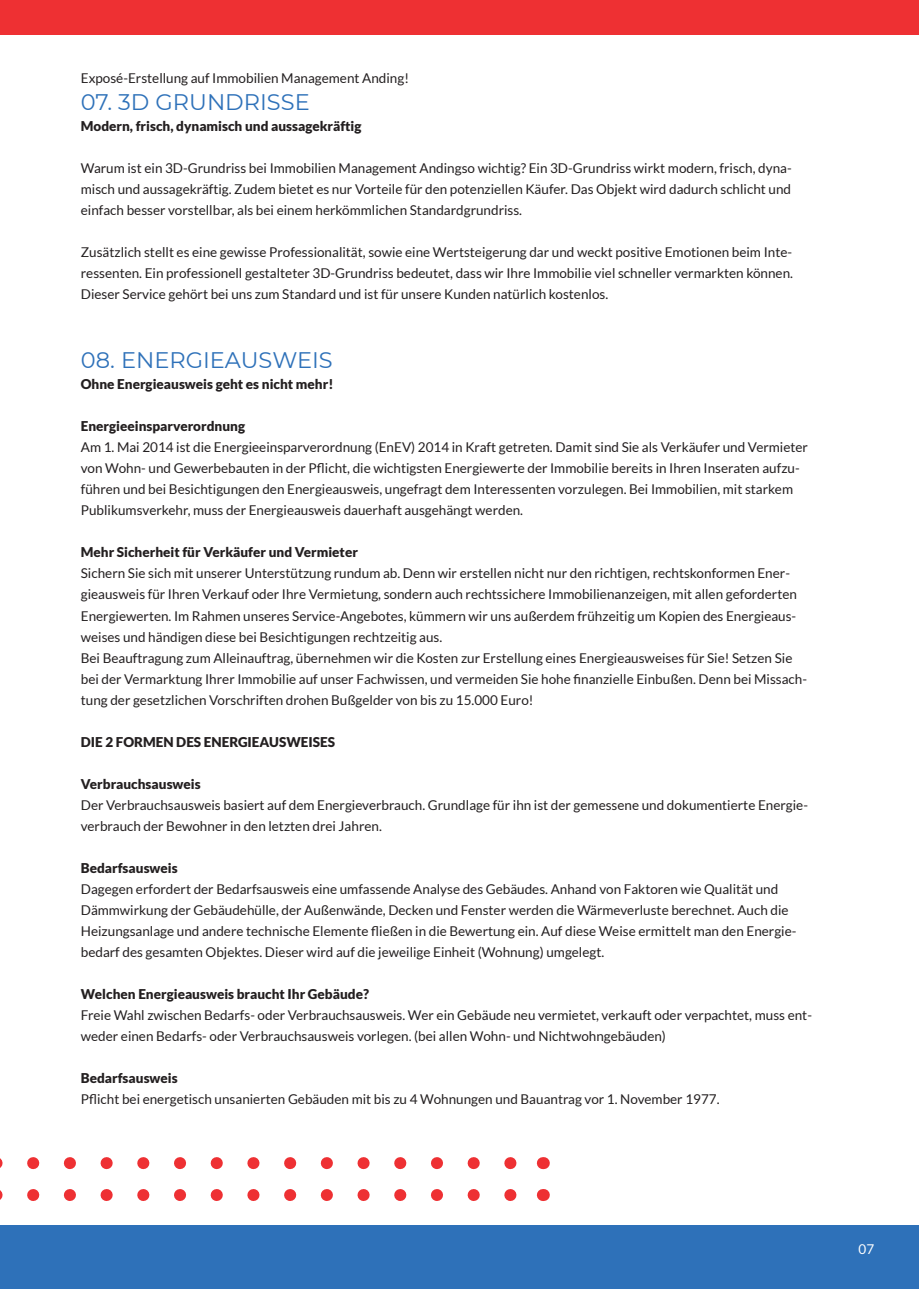
<style>
.page{position:relative;width:919px;height:1289px;background:#fff}
.page>*{position:absolute;margin:0;border:0;box-sizing:border-box;transform-origin:0 0}
.t1{font:22.5px "Montserrat";color:#2e71b9}
.t2{font:13.5px/21px "Lato";color:#231f20}
.t3{font:900 13.5px "Lato";color:#231f20}
.t4{font:13.5px "Lato";color:#fff}
</style>
<div class="page">
<div style="left:0;top:1225px;width:918px;height:63px;background:#2e71b9"></div>
<svg style="left:0;top:1157px;width:517px;height:12px"></svg>
<svg style="left:543px;top:1157px;width:1px;height:12px"></svg>
<svg style="left:0;top:1189px;width:517px;height:11px"></svg>
<div style="left:0;top:0;width:918px;height:34px;background:#ee3033"></div>
<p class="t2" style="left:81px;top:68px;width:329px">Exposé-Erstellung auf Immobilien Management Anding!</p>
<h1 class="t1" style="left:81px;top:87px;width:230px">07. 3D GRUNDRISSE</h1>
<p class="t3" style="left:81px;top:118px;width:282px">Modern, frisch, dynamisch und aussagekräftig</p>
<p class="t2" style="left:81px;top:158px;width:712px;text-align:justify">Warum ist ein 3D-Grundriss bei Immobilien Management Andingso wichtig? Ein 3D-Grundriss wirkt modern, frisch, dyna&shy;misch und aussagekräftig. Zudem bietet es nur Vorteile für den potenziellen Käufer. Das Objekt wird dadurch schlicht und einfach besser vorstellbar, als bei einem herkömmlichen Standardgrundriss.</p>
<p class="t2" style="left:81px;top:242px;width:713px;text-align:justify">Zusätzlich stellt es eine gewisse Professionalität, sowie eine Wertsteigerung dar und weckt positive Emotionen beim Inte&shy;ressenten. Ein professionell gestalteter 3D-Grundriss bedeutet, dass wir Ihre Immobilie viel schneller vermarkten können.<br>Dieser Service gehört bei uns zum Standard und ist für unsere Kunden natürlich kostenlos.</p>
<h1 class="t1" style="left:81px;top:345px;width:253px">08. ENERGIEAUSWEIS</h1>
<p class="t3" style="left:81px;top:376px;width:254px">Ohne Energieausweis geht es nicht mehr!</p>
<p class="t3" style="left:81px;top:418px;width:166px">Energieeinsparverordnung</p>
<p class="t2" style="left:81px;top:437px;width:728px">Am 1. Mai 2014 ist die Energieeinsparverordnung (EnEV) 2014 in Kraft getreten. Damit sind Sie als Verkäufer und Vermieter von Wohn- und Gewerbebauten in der Pflicht, die wichtigsten Energiewerte der Immobilie bereits in Ihren Inseraten aufzu&shy;führen und bei Besichtigungen den Energieausweis, ungefragt dem Interessenten vorzulegen. Bei Immobilien, mit starkem Publikumsverkehr, muss der Energieausweis dauerhaft ausgehängt werden.</p>
<p class="t3" style="left:81px;top:544px;width:278px">Mehr Sicherheit für Verkäufer und Vermieter</p>
<p class="t2" style="left:81px;top:563px;width:727px">Sichern Sie sich mit unserer Unterstützung rundum ab. Denn wir erstellen nicht nur den richtigen, rechtskonformen Ener&shy;gieausweis für Ihren Verkauf oder Ihre Vermietung, sondern auch rechtssichere Immobilienanzeigen, mit allen geforderten Energiewerten. Im Rahmen unseres Service-Angebotes, kümmern wir uns außerdem frühzeitig um Kopien des Energieaus&shy;weises und händigen diese bei Besichtigungen rechtzeitig aus.<br>Bei Beauftragung zum Alleinauftrag, übernehmen wir die Kosten zur Erstellung eines Energieausweises für Sie! Setzen Sie bei der Vermarktung Ihrer Immobilie auf unser Fachwissen, und vermeiden Sie hohe finanzielle Einbußen. Denn bei Missach&shy;tung der gesetzlichen Vorschriften drohen Bußgelder von bis zu 15.000 Euro!</p>
<p class="t3" style="left:81px;top:733px;width:256px">DIE 2 FORMEN DES ENERGIEAUSWEISES</p>
<p class="t3" style="left:81px;top:775px;width:121px">Verbrauchsausweis</p>
<p class="t2" style="left:81px;top:794px;width:728px">Der Verbrauchsausweis basiert auf dem Energieverbrauch. Grundlage für ihn ist der gemessene und dokumentierte Energie&shy;verbrauch der Bewohner in den letzten drei Jahren.</p>
<p class="t3" style="left:81px;top:859px;width:98px">Bedarfsausweis</p>
<p class="t2" style="left:81px;top:878px;width:717px">Dagegen erfordert der Bedarfsausweis eine umfassende Analyse des Gebäudes. Anhand von Faktoren wie Qualität und Dämmwirkung der Gebäudehülle, der Außenwände, Decken und Fenster werden die Wärmeverluste berechnet. Auch die Heizungsanlage und andere technische Elemente fließen in die Bewertung ein. Auf diese Weise ermittelt man den Energie&shy;bedarf des gesamten Objektes. Dieser wird auf die jeweilige Einheit (Wohnung) umgelegt.</p>
<p class="t3" style="left:81px;top:985px;width:289px">Welchen Energieausweis braucht Ihr Gebäude?</p>
<p class="t2" style="left:81px;top:1004px;width:732px">Freie Wahl zwischen Bedarfs- oder Verbrauchsausweis. Wer ein Gebäude neu vermietet, verkauft oder verpachtet, muss ent&shy;weder einen Bedarfs- oder Verbrauchsausweis vorlegen. (bei allen Wohn- und Nichtwohngebäuden)</p>
<p class="t3" style="left:81px;top:1069px;width:98px">Bedarfsausweis</p>
<p class="t2" style="left:81px;top:1088px;width:640px">Pflicht bei energetisch unsanierten Gebäuden mit bis zu 4 Wohnungen und Bauantrag vor 1. November 1977.</p>
<p class="t4" style="left:858px;top:1241px;width:17px">07</p>
</div>
